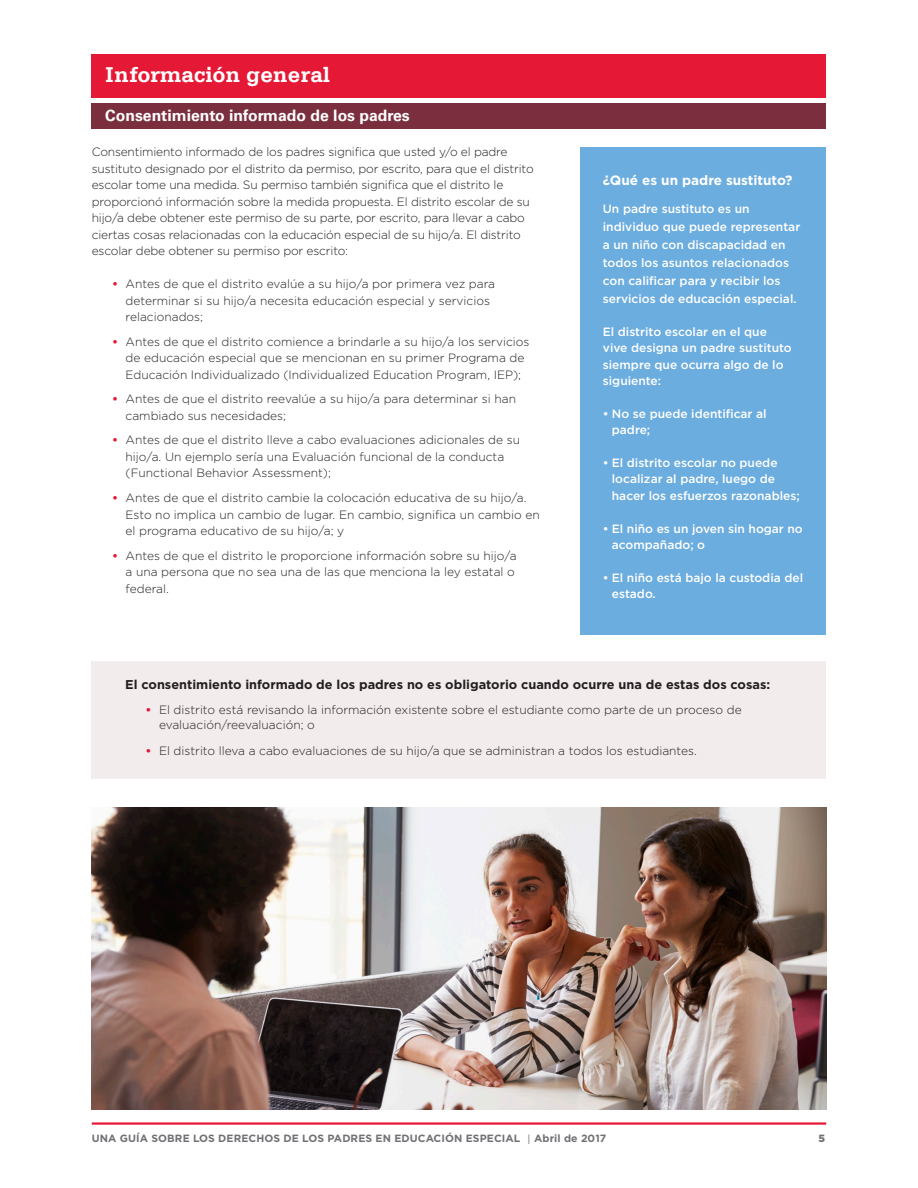
<style>
.page{position:relative;width:918px;height:1188px;background:#fff}
.page>*{position:absolute;margin:0;border:0;box-sizing:border-box;transform-origin:0 0}
.Intro_SUBHD{font:700 22.5px "Serifa";color:#fff}
.HD{font:700 15.75px "Univers LT Std";color:#fff}
.t1{font:700 13.5px "Gotham";color:#fff}
.SubHD{font:700 12.75px "Gotham";color:#231f20}
.BOD{font:300 12px/16.5px "Gotham";color:#231f20}
.SIDE_BAR{font:500 12px/16.5px "Gotham";color:#fff}
.t2{font:700 10.5px "Gotham";letter-spacing:.01em;color:#717074}
.t3{font:900 10.5px "Gotham";color:#717074}
.s1{font-weight:700;color:#e51836}
.s2{font-weight:300;font-size:13.5px}
</style>
<div class="page">
<hr style="left:92px;top:1122px;width:734px;height:3px;background:#e51836">
<div style="left:92px;top:662px;width:734px;height:117px;background:#f2ecec"></div>
<div style="left:92px;top:103px;width:734px;height:26px;background:#7b2f3e"></div>
<div style="left:92px;top:54px;width:734px;height:43px;background:#e51836"></div>
<div style="left:580px;top:148px;width:246px;height:487px;background:#6caddf"></div>
<img style="left:92px;top:808px;width:734px;height:301px">
<h2 class="Intro_SUBHD" style="left:105px;top:61px;width:227px">Información general</h2>
<h3 class="HD" style="left:105px;top:107px;width:306px">Consentimiento informado de los padres</h3>
<p class="BOD" style="left:92px;top:144px;width:443px">Consentimiento informado de los padres significa que usted y/o el padre sustituto designado por el distrito da permiso, por escrito, para que el distrito escolar tome una medida. Su permiso también significa que el distrito le proporcionó información sobre la medida propuesta. El distrito escolar de su hijo/a debe obtener este permiso de su parte, por escrito, para llevar a cabo ciertas cosas relacionadas con la educación especial de su hijo/a. El distrito escolar debe obtener su permiso por escrito:</p>
<p class="BOD" style="left:126px;top:275px;width:371px;text-indent:-14px"><span class="s1">•</span> Antes de que el distrito evalúe a su hijo/a por primera vez para determinar si su hijo/a necesita educación especial y servicios relacionados;</p>
<p class="BOD" style="left:126px;top:333px;width:406px;text-indent:-14px"><span class="s1">•</span> Antes de que el distrito comience a brindarle a su hijo/a los servicios de educación especial que se mencionan en su primer Programa de<br>Educación Individualizado (Individualized Education Program, IEP);</p>
<p class="BOD" style="left:126px;top:391px;width:392px;text-indent:-14px"><span class="s1">•</span> Antes de que el distrito reevalúe a su hijo/a para determinar si han cambiado sus necesidades;</p>
<p class="BOD" style="left:126px;top:432px;width:396px;text-indent:-14px"><span class="s1">•</span> Antes de que el distrito lleve a cabo evaluaciones adicionales de su hijo/a. Un ejemplo sería una Evaluación funcional de la conducta (Functional Behavior Assessment);</p>
<p class="BOD" style="left:126px;top:489px;width:416px;text-indent:-14px"><span class="s1">•</span> Antes de que el distrito cambie la colocación educativa de su hijo/a.<br>Esto no implica un cambio de lugar. En cambio, significa un cambio en el programa educativo de su hijo/a; y</p>
<p class="BOD" style="left:126px;top:547px;width:393px;text-indent:-14px"><span class="s1">•</span> Antes de que el distrito le proporcione información sobre su hijo/a a una persona que no sea una de las que menciona la ley estatal o federal.</p>
<p class="t1" style="left:603px;top:171px;width:191px">¿Qué es un padre sustituto?</p>
<p class="SIDE_BAR" style="left:603px;top:199px;width:199px;line-height:18px">Un padre sustituto es un individuo que puede representar a un niño con discapacidad en todos los asuntos relacionados con calificar para y recibir los servicios de educación especial.</p>
<p class="SIDE_BAR" style="left:603px;top:323px;width:190px">El distrito escolar en el que vive designa un padre sustituto siempre que ocurra algo de lo siguiente:</p>
<p class="SIDE_BAR" style="left:612px;top:405px;width:156px;text-indent:-9px">• No se puede identificar al padre;</p>
<p class="SIDE_BAR" style="left:612px;top:454px;width:189px;text-indent:-9px">• El distrito escolar no puede localizar al padre, luego de hacer los esfuerzos razonables;</p>
<p class="SIDE_BAR" style="left:612px;top:520px;width:192px;text-indent:-9px">• El niño es un joven sin hogar no acompañado; o</p>
<p class="SIDE_BAR" style="left:612px;top:569px;width:193px;text-indent:-9px">• El niño está bajo la custodia del estado.</p>
<h4 class="SubHD" style="left:125px;top:676px;width:646px">El consentimiento informado de los padres no es obligatorio cuando ocurre una de estas dos cosas:</h4>
<p class="BOD" style="left:159px;top:702px;width:584px;line-height:15px;text-indent:-14px"><span class="s1">•</span> El distrito está revisando la información existente sobre el estudiante como parte de un proceso de evaluación/reevaluación; o</p>
<p class="BOD" style="left:146px;top:742px;width:553px"><span class="s1">•</span> El distrito lleva a cabo evaluaciones de su hijo/a que se administran a todos los estudiantes.</p>
<p class="t2" style="left:92px;top:1132px;width:516px">UNA GUÍA SOBRE LOS DERECHOS DE LOS PADRES EN EDUCACIÓN ESPECIAL <span class="s2">I</span> Abril de 2017</p>
<p class="t3" style="left:819px;top:1131px;width:8px">5</p>
</div>
